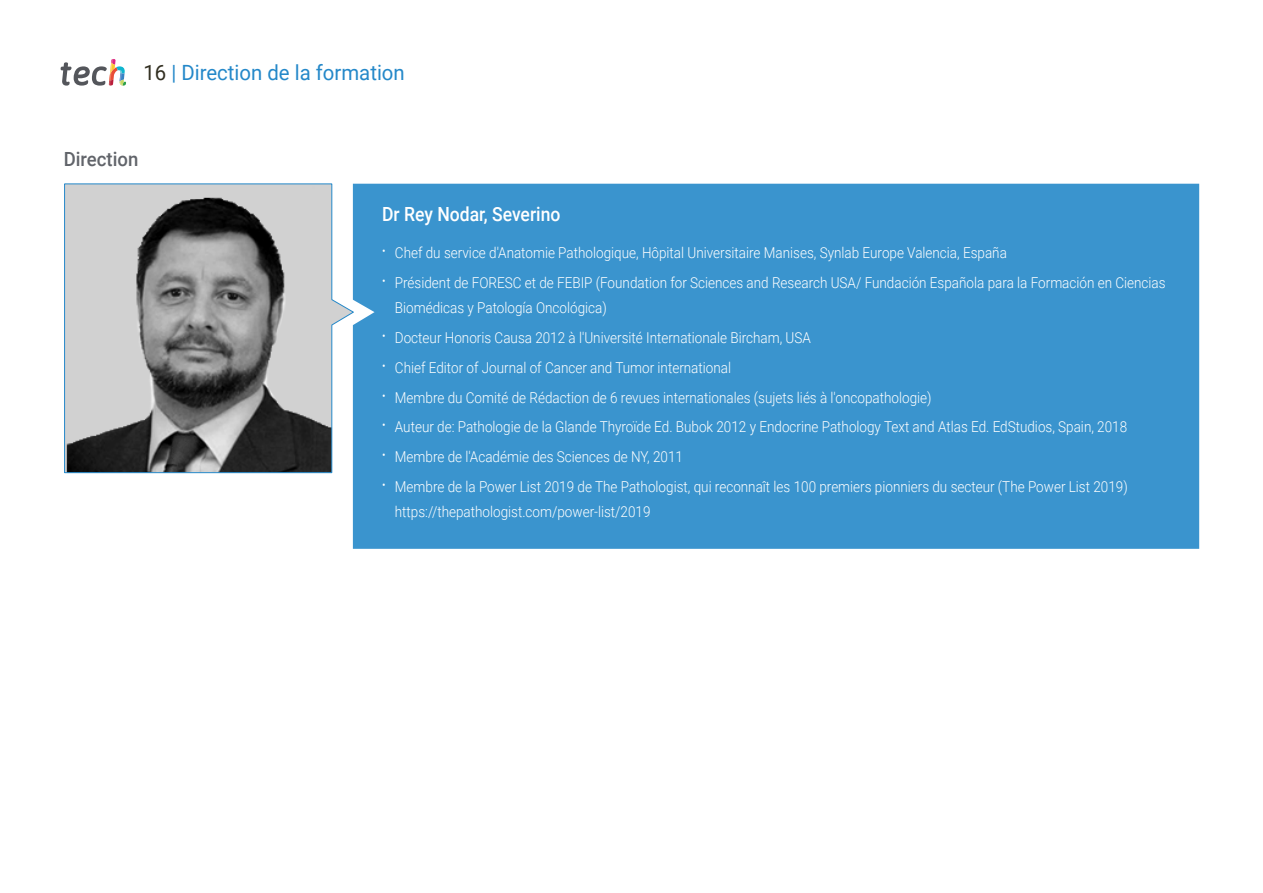
<style>
.page{position:relative;width:1263px;height:893px;background:#fff}
.page>*{position:absolute;margin:0;border:0;box-sizing:border-box;transform-origin:0 0}
.t1{font:21px "Roboto";color:#2488c9}
.t2{font:500 19.5px "Roboto";color:#fff;scale:.9 1}
.t3{font:500 19.5px "Roboto";color:#61646a;scale:.95 1}
.t4{font:300 15px/25.5px "Roboto";color:#fff;scale:.9 1}
.s1{color:#312e20}
</style>
<div class="page">
<svg style="left:61px;top:59px;width:65px;height:27px"></svg>
<div style="left:353px;top:184px;width:846px;height:365px;background:#3a94ce"></div>
<svg style="left:64px;top:183px;width:290px;height:290px;background:#999a9b"></svg>
<h1 class="t1" style="left:144px;top:57px;width:263px"><span class="s1">16</span> | Direction de la formation</h1>
<h2 class="t3" style="left:64px;top:145px;width:80px">Direction</h2>
<h2 class="t2" style="left:382px;top:201px;width:200px">Dr Rey Nodar, Severino</h2>
<p class="t4" style="left:382px;top:239px;width:696px"><sup>•</sup> Chef du service d'Anatomie Pathologique, Hôpital Universitaire Manises, Synlab Europe Valencia, España</p>
<p class="t4" style="left:395px;top:269px;width:858px;text-indent:-13px"><sup>•</sup> Président de FORESC et de FEBIP (Foundation for Sciences and Research USA/ Fundación Española para la Formación en Ciencias<br>Biomédicas y Patología Oncológica)</p>
<p class="t4" style="left:382px;top:325px;width:478px"><sup>•</sup> Docteur Honoris Causa 2012 à l'Université Internationale Bircham, USA</p>
<p class="t4" style="left:382px;top:354px;width:389px"><sup>•</sup> Chief Editor of Journal of Cancer and Tumor international</p>
<p class="t4" style="left:382px;top:384px;width:612px"><sup>•</sup> Membre du Comité de Rédaction de 6 revues internationales (sujets liés à l'oncopathologie)</p>
<p class="t4" style="left:382px;top:414px;width:829px"><sup>•</sup> Auteur de: Pathologie de la Glande Thyroïde Ed. Bubok 2012 y Endocrine Pathology Text and Atlas Ed. EdStudios, Spain, 2018</p>
<p class="t4" style="left:382px;top:444px;width:336px"><sup>•</sup> Membre de l'Académie des Sciences de NY, 2011</p>
<p class="t4" style="left:395px;top:473px;width:816px;text-indent:-13px"><sup>•</sup> Membre de la Power List 2019 de The Pathologist, qui reconnaît les 100 premiers pionniers du secteur (The Power List 2019) https://thepathologist.com/power-list/2019</p>
</div>
